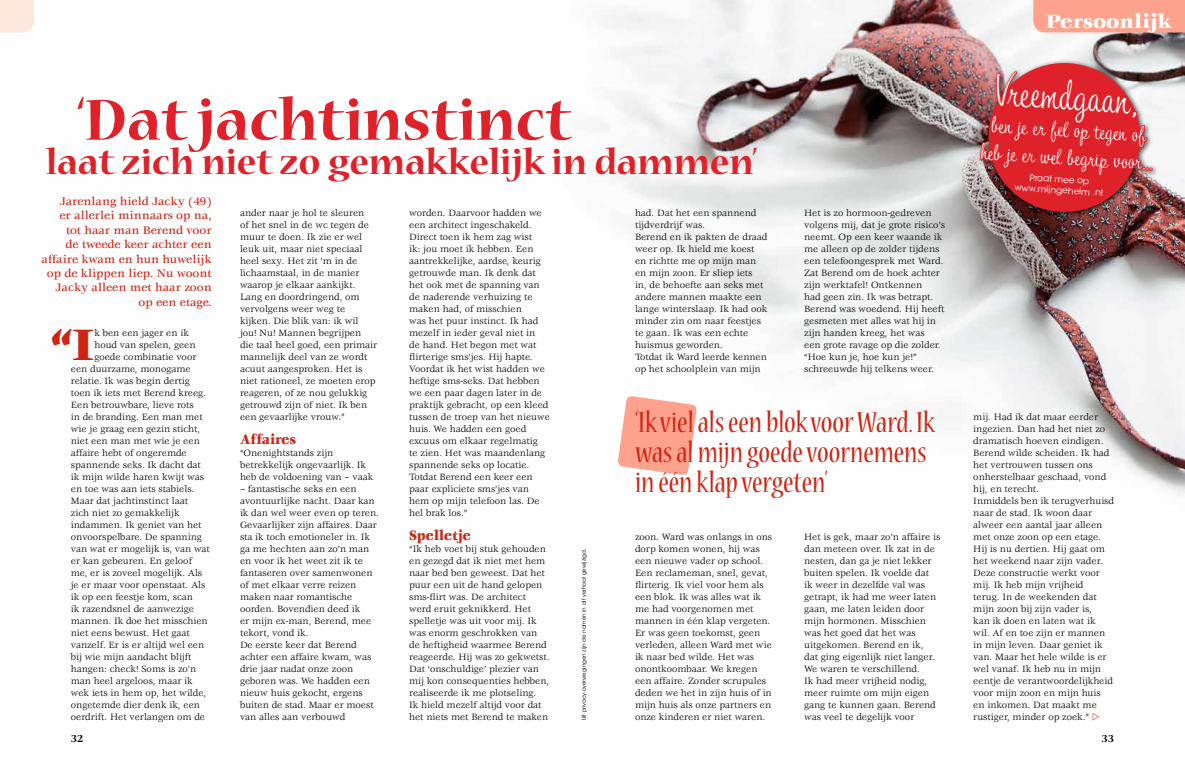
<style>
.page{position:relative;width:1185px;height:763px;background:#fff}
.page>*{position:absolute;margin:0;border:0;box-sizing:border-box;transform-origin:0 0}
.t1{font:700 64.1px "Nueva Std";color:#df2229}
.t2{font:900 48.3px "Veljovic Std";color:#d02313}
.t3{font:42.8px "Tamarillo JF";color:#fff}
.t4{font:700 39.3px "Nueva Std";color:#df2229}
.t5{font:condensed 32px/30px "Nueva Std";color:#d02313}
.t6{font:23px/27.7px "Tamarillo JF";color:#fff;text-align:center}
.t7{font:900 21px "Veljovic Std";color:#fff}
.t8{font:900 15px "Veljovic Std";color:#d02313;scale:.9 1}
.t9{font:500 12px/14.4px "Veljovic Std";color:#d02313;text-align:right}
.t10{font:700 11px "Veljovic Std";color:#000}
.t11{font:10px/12px "Veljovic Std";color:#000}
.t12{font:9px/10.8px "ITC Avant Garde Std";color:#fff;text-align:center}
.t13{font:5.5px "ITC Avant Garde Std";color:#000}
.s1{font-family:"European Pi Three";font-size:9.5px;color:#d02313}
</style>
<div class="page">
<img style="left:0;top:0;width:1185px;height:494px">
<svg style="left:617px;top:395px;width:80px;height:80px"></svg>
<svg style="left:0;top:0;width:34px;height:32px"></svg>
<img style="left:979px;top:0;width:206px;height:230px">
<h1 class="t1" style="left:77px;top:90px;width:496px">‘Dat jachtinstinct</h1>
<h3 class="t4" style="left:46px;top:144px;width:713px">laat zich niet zo gemakkelijk in dammen’</h3>
<p class="t9" style="left:42px;top:194px;width:172px">Jarenlang hield Jacky (49)<br>er allerlei minnaars op na, tot haar man Berend voor<br>de tweede keer achter een affaire kwam en hun huwelijk op de klippen liep. Nu woont<br>Jacky alleen met haar zoon op een etage.</p>
<h2 class="t2" style="left:52px;top:318px;width:44px">“I</h2>
<p class="t11" style="left:94px;top:327px;width:96px">k ben een jager en ik</p>
<p class="t11" style="left:94px;top:339px;width:103px">houd van spelen, geen</p>
<p class="t11" style="left:94px;top:351px;width:104px">goede combinatie voor</p>
<p class="t11" style="left:71px;top:363px;width:121px">een duurzame, monogame</p>
<p class="t11" style="left:71px;top:375px;width:120px">relatie. Ik was begin dertig</p>
<p class="t11" style="left:71px;top:387px;width:137px">toen ik iets met Berend kreeg.</p>
<p class="t11" style="left:71px;top:399px;width:125px">Een betrouwbare, lieve rots</p>
<p class="t11" style="left:71px;top:411px;width:133px">in de branding. Een man met</p>
<p class="t11" style="left:71px;top:423px;width:131px">wie je graag een gezin sticht,</p>
<p class="t11" style="left:71px;top:435px;width:130px">niet een man met wie je een</p>
<p class="t11" style="left:71px;top:447px;width:117px">affaire hebt of ongeremde</p>
<p class="t11" style="left:71px;top:459px;width:132px">spannende seks. Ik dacht dat</p>
<p class="t11" style="left:71px;top:471px;width:135px">ik mijn wilde haren kwijt was</p>
<p class="t11" style="left:71px;top:483px;width:125px">en toe was aan iets stabiels.</p>
<p class="t11" style="left:71px;top:495px;width:119px">Maar dat jachtinstinct laat</p>
<p class="t11" style="left:71px;top:507px;width:110px">zich niet zo gemakkelijk</p>
<p class="t11" style="left:71px;top:519px;width:132px">indammen. Ik geniet van het</p>
<p class="t11" style="left:71px;top:531px;width:132px">onvoorspelbare. De spanning</p>
<p class="t11" style="left:71px;top:543px;width:141px">van wat er mogelijk is, van wat</p>
<p class="t11" style="left:71px;top:555px;width:123px">er kan gebeuren. En geloof</p>
<p class="t11" style="left:71px;top:567px;width:133px">me, er is zoveel mogelijk. Als</p>
<p class="t11" style="left:71px;top:579px;width:136px">je er maar voor openstaat. Als</p>
<p class="t11" style="left:71px;top:591px;width:124px">ik op een feestje kom, scan</p>
<p class="t11" style="left:71px;top:603px;width:125px">ik razendsnel de aanwezige</p>
<p class="t11" style="left:71px;top:615px;width:138px">mannen. Ik doe het misschien</p>
<p class="t11" style="left:71px;top:627px;width:121px">niet eens bewust. Het gaat</p>
<p class="t11" style="left:71px;top:639px;width:135px">vanzelf. Er is er altijd wel een</p>
<p class="t11" style="left:71px;top:651px;width:122px">bij wie mijn aandacht blijft</p>
<p class="t11" style="left:71px;top:663px;width:127px">hangen: check! Soms is zo’n</p>
<p class="t11" style="left:71px;top:675px;width:123px">man heel argeloos, maar ik</p>
<p class="t11" style="left:71px;top:687px;width:137px">wek iets in hem op, het wilde,</p>
<p class="t11" style="left:71px;top:699px;width:131px">ongetemde dier denk ik, een</p>
<p class="t11" style="left:71px;top:711px;width:136px">oerdrift. Het verlangen om de</p>
<p class="t11" style="left:240px;top:207px;width:139px">ander naar je hol te sleuren<br>of het snel in de wc tegen de muur te doen. Ik zie er wel leuk uit, maar niet speciaal heel sexy. Het zit ’m in de lichaamstaal, in de manier waarop je elkaar aankijkt.<br>Lang en doordringend, om vervolgens weer weg te kijken. Die blik van: ik wil jou! Nu! Mannen begrijpen die taal heel goed, een primair mannelijk deel van ze wordt acuut aangesproken. Het is niet rationeel, ze moeten erop reageren, of ze nou gelukkig getrouwd zijn of niet. Ik ben een gevaarlijke vrouw.”</p>
<h3 class="t8" style="left:240px;top:431px;width:64px">Affaires</h3>
<p class="t11" style="left:240px;top:447px;width:135px">“Onenightstands zijn betrekkelijk ongevaarlijk. Ik heb de voldoening van – vaak</p>
<p class="t11" style="left:240px;top:483px;width:140px">– fantastische seks en een avontuurlijke nacht. Daar kan ik dan wel weer even op teren.<br>Gevaarlijker zijn affaires. Daar sta ik toch emotioneler in. Ik ga me hechten aan zo’n man en voor ik het weet zit ik te fantaseren over samenwonen of met elkaar verre reizen maken naar romantische oorden. Bovendien deed ik<br>er mijn ex-man, Berend, mee tekort, vond ik.<br>De eerste keer dat Berend achter een affaire kwam, was drie jaar nadat onze zoon geboren was. We hadden een nieuw huis gekocht, ergens buiten de stad. Maar er moest van alles aan verbouwd</p>
<p class="t11" style="left:409px;top:207px;width:142px">worden. Daarvoor hadden we een architect ingeschakeld.<br>Direct toen ik hem zag wist<br>ik: jou moet ik hebben. Een aantrekkelijke, aardse, keurig getrouwde man. Ik denk dat het ook met de spanning van de naderende verhuizing te maken had, of misschien<br>was het puur instinct. Ik had mezelf in ieder geval niet in<br>de hand. Het begon met wat flirterige sms’jes. Hij hapte.<br>Voordat ik het wist hadden we heftige sms-seks. Dat hebben we een paar dagen later in de praktijk gebracht, op een kleed tussen de troep van het nieuwe huis. We hadden een goed excuus om elkaar regelmatig<br>te zien. Het was maandenlang spannende seks op locatie.<br>Totdat Berend een keer een paar expliciete sms’jes van hem op mijn telefoon las. De hel brak los.”</p>
<h3 class="t8" style="left:409px;top:527px;width:70px">Spelletje</h3>
<p class="t11" style="left:409px;top:543px;width:142px">“Ik heb voet bij stuk gehouden en gezegd dat ik niet met hem naar bed ben geweest. Dat het puur een uit de hand gelopen sms-flirt was. De architect werd eruit geknikkerd. Het spelletje was uit voor mij. Ik was enorm geschrokken van de heftigheid waarmee Berend reageerde. Hij was zo gekwetst.<br>Dat ‘onschuldige’ plezier van mij kon consequenties hebben, realiseerde ik me plotseling.<br>Ik hield mezelf altijd voor dat het niets met Berend te maken</p>
<p class="t13" style="left:580px;top:720px;width:173px;rotate:-90deg">Uit privacy-overwegingen zijn de namen in dit verhaal gewijzigd.</p>
<p class="t11" style="left:635px;top:207px;width:134px">had. Dat het een spannend tijdverdrijf was.<br>Berend en ik pakten de draad weer op. Ik hield me koest en richtte me op mijn man en mijn zoon. Er sliep iets<br>in, de behoefte aan seks met andere mannen maakte een lange winterslaap. Ik had ook minder zin om naar feestjes te gaan. Ik was een echte huismus geworden.<br>Totdat ik Ward leerde kennen op het schoolplein van mijn</p>
<p class="t11" style="left:804px;top:207px;width:142px">Het is zo hormoon-gedreven volgens mij, dat je grote risico’s neemt. Op een keer waande ik me alleen op de zolder tijdens een telefoongesprek met Ward.<br>Zat Berend om de hoek achter zijn werktafel! Ontkennen<br>had geen zin. Ik was betrapt.<br>Berend was woedend. Hij heeft gesmeten met alles wat hij in zijn handen kreeg, het was<br>een grote ravage op die zolder. “Hoe kun je, hoe kun je!” schreeuwde hij telkens weer.</p>
<h3 class="t5" style="left:635px;top:409px;width:301px">‘Ik viel als een blok voor Ward. Ik was al mijn goede voornemens in één klap vergeten’</h3>
<p class="t11" style="left:635px;top:531px;width:139px">zoon. Ward was onlangs in ons dorp komen wonen, hij was een nieuwe vader op school.<br>Een reclameman, snel, gevat, flirterig. Ik viel voor hem als een blok. Ik was alles wat ik me had voorgenomen met mannen in één klap vergeten.<br>Er was geen toekomst, geen verleden, alleen Ward met wie ik naar bed wilde. Het was onontkoombaar. We kregen een affaire. Zonder scrupules deden we het in zijn huis of in mijn huis als onze partners en onze kinderen er niet waren.</p>
<p class="t11" style="left:804px;top:531px;width:138px">Het is gek, maar zo’n affaire is dan meteen over. Ik zat in de nesten, dan ga je niet lekker buiten spelen. Ik voelde dat<br>ik weer in dezelfde val was getrapt, ik had me weer laten gaan, me laten leiden door mijn hormonen. Misschien was het goed dat het was uitgekomen. Berend en ik,<br>dat ging eigenlijk niet langer.<br>We waren te verschillend.<br>Ik had meer vrijheid nodig, meer ruimte om mijn eigen gang te kunnen gaan. Berend was veel te degelijk voor</p>
<h3 class="t7" style="left:1046px;top:9px;width:128px">Persoonlijk</h3>
<h3 class="t3" style="left:997px;top:63px;width:146px;rotate:4deg">Vreemdgaan,</h3>
<h3 class="t6" style="left:983px;top:111px;width:174px;rotate:3deg">ben je er fel op tegen of heb je er wel begrip voor ...</h3>
<p class="t12" style="left:1015px;top:171px;width:90px;rotate:3deg">Praat mee op www.mijngeheim .nl</p>
<p class="t11" style="left:973px;top:411px;width:142px">mij. Had ik dat maar eerder ingezien. Dan had het niet zo dramatisch hoeven eindigen.<br>Berend wilde scheiden. Ik had het vertrouwen tussen ons onherstelbaar geschaad, vond hij, en terecht.<br>Inmiddels ben ik terugverhuisd naar de stad. Ik woon daar alweer een aantal jaar alleen met onze zoon op een etage.<br>Hij is nu dertien. Hij gaat om het weekend naar zijn vader.<br>Deze constructie werkt voor mij. Ik heb mijn vrijheid<br>terug. In de weekenden dat mijn zoon bij zijn vader is,<br>kan ik doen en laten wat ik wil. Af en toe zijn er mannen in mijn leven. Daar geniet ik van. Maar het hele wilde is er wel vanaf. Ik heb nu in mijn eentje de verantwoordelijkheid voor mijn zoon en mijn huis en inkomen. Dat maakt me</p>
<p class="t11" style="left:973px;top:711px;width:128px">rustiger, minder op zoek.” <span class="s1">e</span></p>
<p class="t10" style="left:71px;top:733px;width:14px">32</p>
<p class="t10" style="left:1102px;top:733px;width:14px">33</p>
</div>
